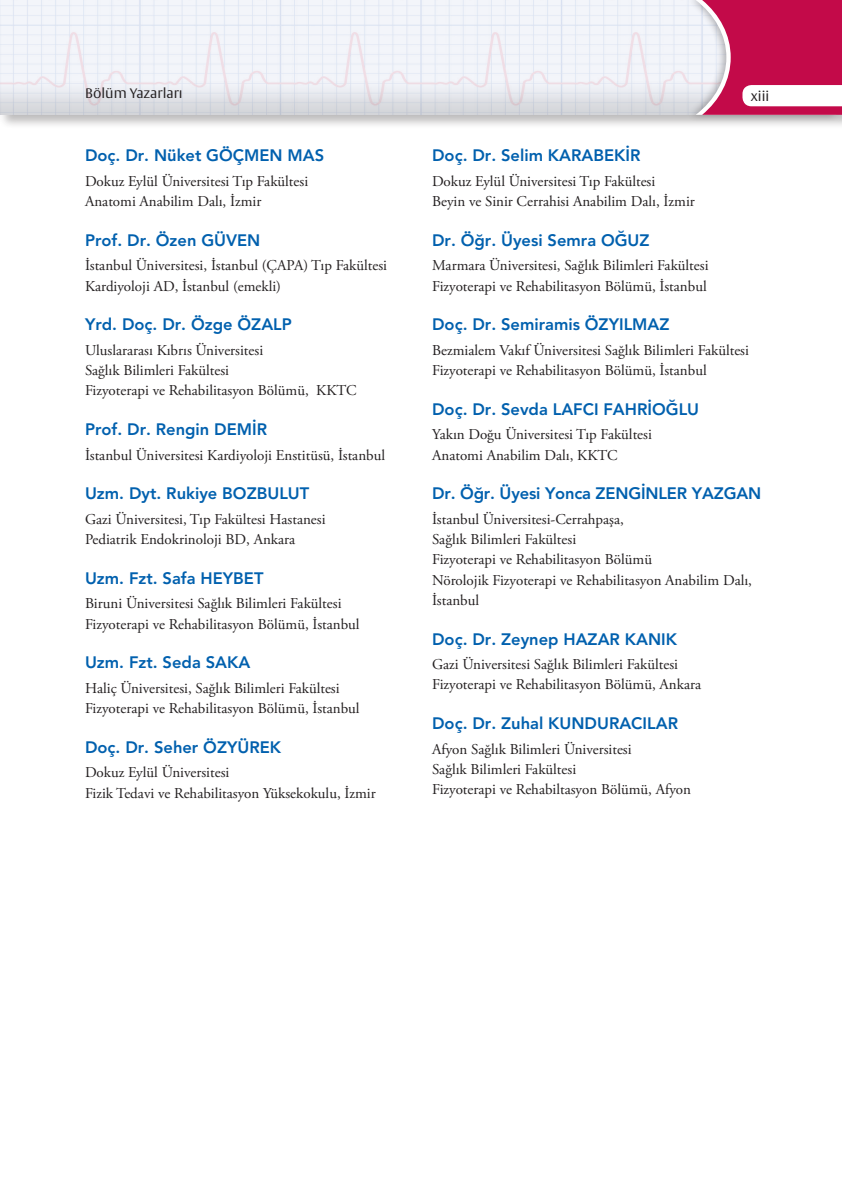
<style>
.page{position:relative;width:842px;height:1195px;background:#fff}
.page>*{position:absolute;margin:0;border:0;box-sizing:border-box;transform-origin:0 0}
.t1{font:800 16.5px "Avenir";color:#0160ae}
.t2{font:15px/20.2px "Adobe Garamond Pro";color:#231f20}
.t3{font:300 13.5px "Vesta Pro";color:#231f20}
</style>
<div class="page">
<div style="left:0;top:0;width:842px;height:129px;background:#231f20;opacity:.3"></div>
<div style="left:0;top:0;width:842px;height:117px;background:#231f20;opacity:.15"></div>
<div style="left:687px;top:0;width:153px;height:122px;background:#231f20;opacity:.3"></div>
<svg style="left:696px;top:0;width:146px;height:115px"></svg>
<p class="t3" style="left:85px;top:85px;width:99px">Bölüm Yazarları</p>
<p class="t3" style="left:751px;top:88px;width:20px">xiii</p>
<p class="t1" style="left:85px;top:146px;width:241px">Doç. Dr. Nüket GÖÇMEN MAS</p>
<p class="t2" style="left:85px;top:171px;width:225px">Dokuz Eylül Üniversitesi Tıp Fakültesi<br>Anatomi Anabilim Dalı, İzmir</p>
<p class="t1" style="left:85px;top:230px;width:177px">Prof. Dr. Özen GÜVEN</p>
<p class="t2" style="left:85px;top:256px;width:303px">İstanbul Üniversitesi, İstanbul (ÇAPA) Tıp Fakültesi<br>Kardiyoloji AD, İstanbul (emekli)</p>
<p class="t1" style="left:85px;top:315px;width:208px">Yrd. Doç. Dr. Özge ÖZALP</p>
<p class="t2" style="left:85px;top:340px;width:273px">Uluslararası Kıbrıs Üniversitesi<br>Sağlık Bilimleri Fakültesi<br>Fizyoterapi ve Rehabilitasyon Bölümü, KKTC</p>
<p class="t1" style="left:85px;top:420px;width:184px">Prof. Dr. Rengin DEMİR</p>
<p class="t2" style="left:85px;top:445px;width:302px">İstanbul Üniversitesi Kardiyoloji Enstitüsü, İstanbul</p>
<p class="t1" style="left:85px;top:484px;width:226px">Uzm. Dyt. Rukiye BOZBULUT</p>
<p class="t2" style="left:85px;top:509px;width:242px">Gazi Üniversitesi, Tıp Fakültesi Hastanesi<br>Pediatrik Endokrinoloji BD, Ankara</p>
<p class="t1" style="left:85px;top:568px;width:180px">Uzm. Fzt. Safa HEYBET</p>
<p class="t2" style="left:85px;top:594px;width:276px">Biruni Üniversitesi Sağlık Bilimleri Fakültesi<br>Fizyoterapi ve Rehabilitasyon Bölümü, İstanbul</p>
<p class="t1" style="left:85px;top:653px;width:167px">Uzm. Fzt. Seda SAKA</p>
<p class="t2" style="left:85px;top:678px;width:276px">Haliç Üniversitesi, Sağlık Bilimleri Fakültesi<br>Fizyoterapi ve Rehabilitasyon Bölümü, İstanbul</p>
<p class="t1" style="left:85px;top:737px;width:198px">Doç. Dr. Seher ÖZYÜREK</p>
<p class="t2" style="left:85px;top:763px;width:292px">Dokuz Eylül Üniversitesi<br>Fizik Tedavi ve Rehabilitasyon Yüksekokulu, İzmir</p>
<p class="t1" style="left:432px;top:146px;width:210px">Doç. Dr. Selim KARABEKİR</p>
<p class="t2" style="left:432px;top:171px;width:264px">Dokuz Eylül Üniversitesi Tıp Fakültesi<br>Beyin ve Sinir Cerrahisi Anabilim Dalı, İzmir</p>
<p class="t1" style="left:432px;top:230px;width:219px">Dr. Öğr. Üyesi Semra OĞUZ</p>
<p class="t2" style="left:432px;top:256px;width:278px">Marmara Üniversitesi, Sağlık Bilimleri Fakültesi<br>Fizyoterapi ve Rehabilitasyon Bölümü, İstanbul</p>
<p class="t1" style="left:432px;top:315px;width:239px">Doç. Dr. Semiramis ÖZYILMAZ</p>
<p class="t2" style="left:432px;top:340px;width:318px">Bezmialem Vakıf Üniversitesi Sağlık Bilimleri Fakültesi<br>Fizyoterapi ve Rehabilitasyon Bölümü, İstanbul</p>
<p class="t1" style="left:432px;top:399px;width:269px">Doç. Dr. Sevda LAFCI FAHRİOĞLU</p>
<p class="t2" style="left:432px;top:425px;width:221px">Yakın Doğu Üniversitesi Tıp Fakültesi<br>Anatomi Anabilim Dalı, KKTC</p>
<p class="t1" style="left:432px;top:484px;width:331px">Dr. Öğr. Üyesi Yonca ZENGİNLER YAZGAN</p>
<p class="t2" style="left:432px;top:509px;width:321px">İstanbul Üniversitesi-Cerrahpaşa,<br>Sağlık Bilimleri Fakültesi<br>Fizyoterapi ve Rehabilitasyon Bölümü<br>Nörolojik Fizyoterapi ve Rehabilitasyon Anabilim Dalı, İstanbul</p>
<p class="t1" style="left:432px;top:629px;width:247px">Doç. Dr. Zeynep HAZAR KANIK</p>
<p class="t2" style="left:432px;top:655px;width:271px">Gazi Üniversitesi Sağlık Bilimleri Fakültesi<br>Fizyoterapi ve Rehabilitasyon Bölümü, Ankara</p>
<p class="t1" style="left:432px;top:714px;width:247px">Doç. Dr. Zuhal KUNDURACILAR</p>
<p class="t2" style="left:432px;top:739px;width:260px">Afyon Sağlık Bilimleri Üniversitesi<br>Sağlık Bilimleri Fakültesi<br>Fizyoterapi ve Rehabiltasyon Bölümü, Afyon</p>
</div>
